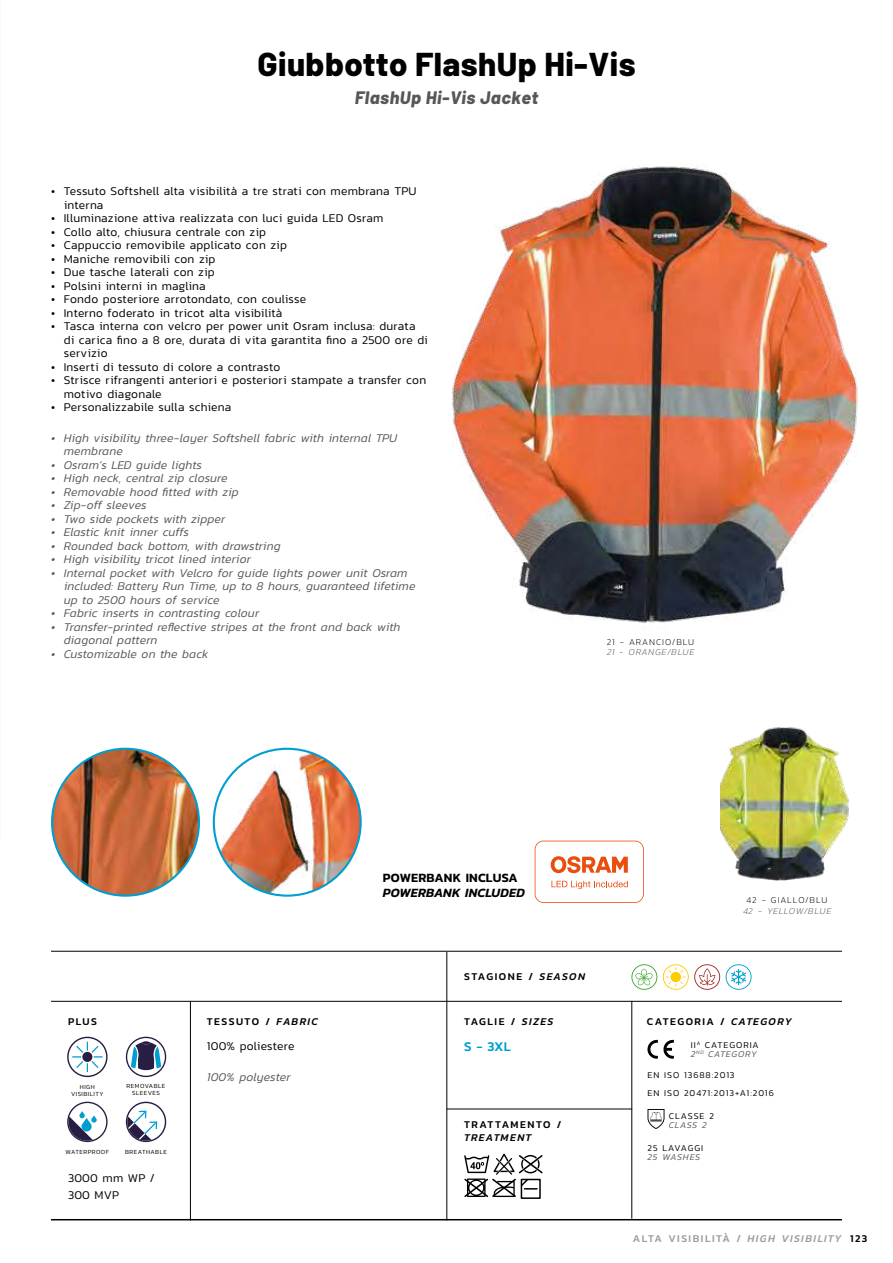
<style>
.page{position:relative;width:893px;height:1263px;background:#fff}
.page>*{position:absolute;margin:0;border:0;box-sizing:border-box;transform-origin:0 0}
.t1{font:800 33px "Barlow";letter-spacing:.015em;color:#000}
.t2{font:italic 800 18px "Barlow";letter-spacing:.03em;color:#575756}
.t3{font:500 13.5px "Kanit";color:#009ed1}
.t4{font:italic 600 12.75px "Kanit";letter-spacing:.015em;color:#000}
.t5{font:600 12.75px "Kanit";letter-spacing:.015em;color:#000}
.t6{font:300 12px/13.5px "Kanit";letter-spacing:.015em;color:#000}
.t7{font:italic 300 12px/13.5px "Kanit";letter-spacing:.005em;color:#575756}
.t8{font:500 10.5px "Kanit";letter-spacing:.14em;color:#000}
.t9{font:500 10.5px "Kanit";letter-spacing:.14em;color:#9d9d9c}
.t10{font:italic 500 10.5px "Kanit";letter-spacing:.095em;color:#000}
.t11{font:300 9px/9px "Kanit";letter-spacing:.1em;color:#000}
.t12{font:200 9px "Kanit";letter-spacing:.1em;color:#000}
.t13{font:italic 200 9px "Kanit";letter-spacing:.055em;color:#575756}
.t14{font:italic 300 9px "Kanit";letter-spacing:.065em;color:#575756}
.t15{font:italic 200 9px "Kanit";letter-spacing:.095em;color:#575756}
.t16{font:300 6.3px/7.5px "Kanit";letter-spacing:.075em;color:#000;text-align:center}
.s1{font-style:italic}
.s2{font-style:italic;color:#575756}
.s3{color:#000}
</style>
<div class="page">
<img style="left:452px;top:166px;width:406px;height:464px">
<img style="left:721px;top:727px;width:128px;height:154px">
<hr style="left:51px;top:1001px;width:791px;height:1px;background:#000">
<hr style="left:51px;top:1219px;width:791px;height:1px;background:#000">
<hr style="left:446px;top:952px;width:1px;height:268px;background:#000">
<hr style="left:631px;top:1001px;width:1px;height:217px;background:#000">
<hr style="left:446px;top:1108px;width:186px;height:1px;background:#000">
<hr style="left:51px;top:951px;width:791px;height:1px;background:#000">
<hr style="left:190px;top:1001px;width:1px;height:219px;background:#000">
<svg style="left:67px;top:1037px;width:41px;height:40px"></svg>
<img style="left:214px;top:749px;width:147px;height:147px;border-radius:73px">
<img style="left:52px;top:749px;width:147px;height:147px;border-radius:73px">
<svg style="left:726px;top:964px;width:26px;height:26px"></svg>
<svg style="left:663px;top:964px;width:57px;height:26px"></svg>
<svg style="left:631px;top:964px;width:26px;height:26px"></svg>
<svg style="left:647px;top:1040px;width:27px;height:19px"></svg>
<svg style="left:647px;top:1109px;width:18px;height:20px"></svg>
<svg style="left:67px;top:1102px;width:41px;height:40px"></svg>
<svg style="left:126px;top:1037px;width:40px;height:40px"></svg>
<svg style="left:535px;top:841px;width:109px;height:62px"></svg>
<svg style="left:126px;top:1102px;width:40px;height:40px"></svg>
<div style="left:521px;top:1179px;width:20px;height:20px;border:2px solid #000"></div>
<svg style="left:464px;top:1154px;width:79px;height:43px"></svg>
<h1 class="t1" style="left:257px;top:39px;width:380px">Giubbotto FlashUp Hi-Vis</h1>
<h2 class="t2" style="left:355px;top:84px;width:185px">FlashUp Hi-Vis Jacket</h2>
<p class="t6" style="left:64px;top:184px;width:354px;text-indent:-13px">• Tessuto Softshell alta visibilità a tre strati con membrana TPU interna</p>
<p class="t6" style="left:51px;top:211px;width:334px">• Illuminazione attiva realizzata con luci guida LED Osram</p>
<p class="t6" style="left:51px;top:225px;width:217px">• Collo alto, chiusura centrale con zip</p>
<p class="t6" style="left:51px;top:238px;width:237px">• Cappuccio removibile applicato con zip</p>
<p class="t6" style="left:51px;top:252px;width:166px">• Maniche removibili con zip</p>
<p class="t6" style="left:51px;top:265px;width:165px">• Due tasche laterali con zip</p>
<p class="t6" style="left:51px;top:279px;width:156px">• Polsini interni in maglina</p>
<p class="t6" style="left:51px;top:292px;width:257px">• Fondo posteriore arrotondato, con coulisse</p>
<p class="t6" style="left:51px;top:306px;width:233px">• Interno foderato in tricot alta visibilità</p>
<p class="t6" style="left:64px;top:319px;width:365px;text-indent:-13px">• Tasca interna con velcro per power unit Osram inclusa: durata di carica fino a 8 ore, durata di vita garantita fino a 2500 ore di servizio</p>
<p class="t6" style="left:51px;top:360px;width:231px">• Inserti di tessuto di colore a contrasto</p>
<p class="t6" style="left:64px;top:373px;width:364px;text-indent:-13px">• Strisce rifrangenti anteriori e posteriori stampate a transfer con motivo diagonale</p>
<p class="t6" style="left:51px;top:400px;width:182px">• Personalizzabile sulla schiena</p>
<p class="t7" style="left:64px;top:431px;width:335px;text-indent:-13px">• High visibility three-layer Softshell fabric with internal TPU membrane</p>
<p class="t7" style="left:51px;top:458px;width:153px">• Osram’s LED guide lights</p>
<p class="t7" style="left:51px;top:471px;width:178px">• High neck, central zip closure</p>
<p class="t7" style="left:51px;top:485px;width:189px">• Removable hood fitted with zip</p>
<p class="t7" style="left:51px;top:498px;width:97px">• Zip-off sleeves</p>
<p class="t7" style="left:51px;top:512px;width:176px">• Two side pockets with zipper</p>
<p class="t7" style="left:51px;top:525px;width:139px">• Elastic knit inner cuffs</p>
<p class="t7" style="left:51px;top:539px;width:231px">• Rounded back bottom, with drawstring</p>
<p class="t7" style="left:51px;top:552px;width:201px">• High visibility tricot lined interior</p>
<p class="t7" style="left:64px;top:566px;width:353px;text-indent:-13px">• Internal pocket with Velcro for guide lights power unit Osram included: Battery Run Time, up to 8 hours, guaranteed lifetime up to 2500 hours of service</p>
<p class="t7" style="left:51px;top:606px;width:210px">• Fabric inserts in contrasting colour</p>
<p class="t7" style="left:64px;top:620px;width:338px;text-indent:-13px">• Transfer-printed reflective stripes at the front and back with diagonal pattern</p>
<p class="t7" style="left:51px;top:647px;width:159px">• Customizable on the back</p>
<p class="t12" style="left:607px;top:635px;width:89px">21 - ARANCIO/BLU</p>
<p class="t15" style="left:607px;top:646px;width:89px">21 - ORANGE/BLUE</p>
<p class="t8" style="left:68px;top:1013px;width:31px">PLUS</p>
<p class="t16" style="left:71px;top:1083px;width:34px">HIGH<br>VISIBILITY</p>
<p class="t16" style="left:127px;top:1082px;width:40px">REMOVABLE<br>SLEEVES</p>
<p class="t16" style="left:66px;top:1148px;width:45px">WATERPROOF</p>
<p class="t16" style="left:125px;top:1148px;width:43px">BREATHABLE</p>
<p class="t6" style="left:68px;top:1170px;width:88px;line-height:16.5px">3000 mm WP /<br>300 MVP</p>
<p class="t8" style="left:207px;top:1013px;width:113px">TESSUTO / <span class="s1">FABRIC</span></p>
<p class="t6" style="left:207px;top:1039px;width:89px">100% poliestere</p>
<p class="t7" style="left:207px;top:1070px;width:85px">100% polyester</p>
<p class="t5" style="left:383px;top:868px;width:137px">POWERBANK INCLUSA</p>
<p class="t4" style="left:383px;top:883px;width:144px">POWERBANK INCLUDED</p>
<p class="t8" style="left:464px;top:969px;width:122px">STAGIONE / <span class="s1">SEASON</span></p>
<p class="t8" style="left:464px;top:1013px;width:91px">TAGLIE / <span class="s1">SIZES</span></p>
<p class="t3" style="left:464px;top:1036px;width:48px">S - 3XL</p>
<p class="t8" style="left:464px;top:1116px;width:99px">TRATTAMENTO /</p>
<p class="t10" style="left:464px;top:1130px;width:69px">TREATMENT</p>
<p class="t12" style="left:747px;top:894px;width:82px">42 - GIALLO/BLU</p>
<p class="t13" style="left:743px;top:905px;width:90px">42 - YELLOW/BLUE</p>
<p class="t8" style="left:647px;top:1013px;width:146px">CATEGORIA / <span class="s1">CATEGORY</span></p>
<p class="t11" style="left:691px;top:1040px;width:69px">II<sup>A</sup> CATEGORIA<br><span class="s2">2</span><sup>ND</sup> <span class="s2">CATEGORY</span></p>
<p class="t11" style="left:647px;top:1066px;width:128px;line-height:18px">EN ISO 13688:2013<br>EN ISO 20471:2013+A1:2016</p>
<p class="t11" style="left:669px;top:1111px;width:47px">CLASSE 2</p>
<p class="t14" style="left:669px;top:1119px;width:39px">CLASS 2</p>
<p class="t11" style="left:647px;top:1143px;width:57px">25 LAVAGGI</p>
<p class="t14" style="left:647px;top:1150px;width:54px">25 WASHES</p>
<p class="t9" style="left:633px;top:1231px;width:236px">ALTA VISIBILITÀ / <span class="s1">HIGH VISIBILITY</span> <span class="s3">123</span></p>
</div>
